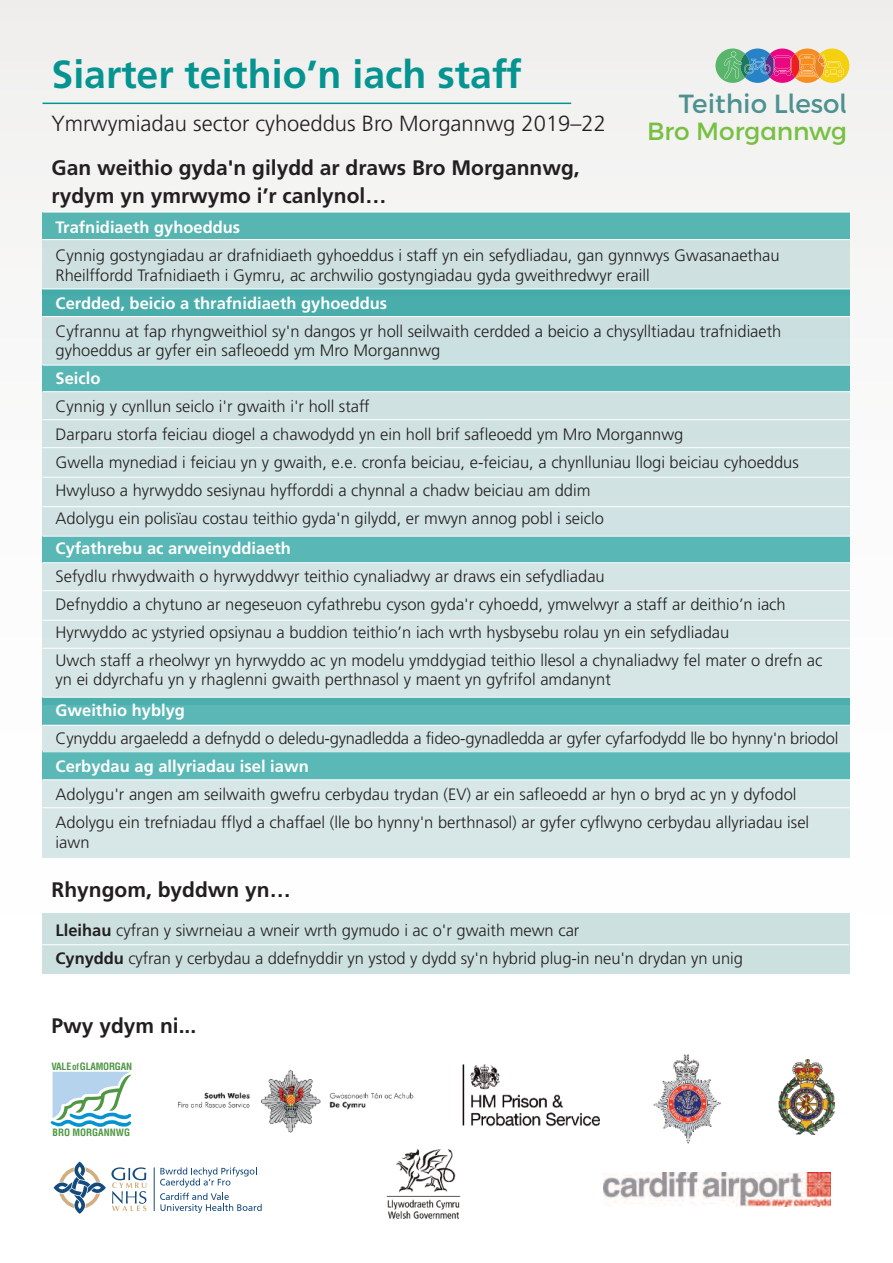
<style>
.page{position:relative;width:893px;height:1263px;background:#fff}
.page>*{position:absolute;margin:0;border:0;box-sizing:border-box;transform-origin:0 0}
.t1{font:700 39.15px "Frutiger";color:#069491}
.t2{font:26.25px "Cymraeg Alternates";color:#4d9190}
.t3{font:24.75px "Cymraeg Alternates";color:#77c042}
.t4{font:300 21.9px "Frutiger";color:#231f20}
.t5{font:700 21px/28px "Frutiger";color:#231f20}
.t6{font:300 16.5px/28px "Frutiger";color:#231f20}
.t7{font:700 16.5px "Frutiger";color:#fff}
.t8{font:700 condensed 9.9px "Helvetica";letter-spacing:-.02em;color:#509745}
.t9{font:700 condensed 9.9px "Helvetica";color:#509745}
.s1{font-weight:700}
.s2{font-size:9.15px}
</style>
<div class="page">
<img style="left:178px;top:1070px;width:236px;height:63px">
<div style="left:0;top:0;width:893px;height:985px;background:#f3f3f3"></div>
<div style="left:43px;top:289px;width:807px;height:76px;background:#cbe0e0"></div>
<div style="left:43px;top:212px;width:807px;height:27px;background:#57b5b2"></div>
<div style="left:43px;top:239px;width:807px;height:56px;background:#cee0df"></div>
<div style="left:43px;top:289px;width:807px;height:27px;background:#49adab"></div>
<div style="left:43px;top:365px;width:807px;height:27px;background:#58b6b4"></div>
<div style="left:43px;top:392px;width:807px;height:144px;background:#d0e2e2"></div>
<div style="left:43px;top:536px;width:807px;height:27px;background:#59b7b5"></div>
<div style="left:43px;top:563px;width:807px;height:141px;background:#d5e5e5"></div>
<div style="left:43px;top:697px;width:807px;height:28px;background:#069491;opacity:.66"></div>
<div style="left:43px;top:725px;width:807px;height:27px;background:#d6e6e6"></div>
<div style="left:43px;top:752px;width:807px;height:28px;background:#5ab8b6"></div>
<div style="left:43px;top:780px;width:807px;height:77px;background:#d7e6e6"></div>
<div style="left:43px;top:913px;width:807px;height:60px;background:#cde0e0"></div>
<svg style="left:715px;top:49px;width:134px;height:34px;background:#b49878"></svg>
<hr style="left:43px;top:419px;width:807px;height:1px;background:#fff">
<hr style="left:43px;top:391px;width:807px;height:1px;background:#fff">
<hr style="left:43px;top:365px;width:807px;height:1px;background:#fff">
<hr style="left:43px;top:316px;width:807px;height:1px;background:#fff">
<hr style="left:43px;top:289px;width:807px;height:1px;background:#fff">
<hr style="left:43px;top:239px;width:807px;height:1px;background:#fff">
<hr style="left:43px;top:212px;width:807px;height:1px;background:#fff">
<hr style="left:43px;top:447px;width:807px;height:1px;background:#fff">
<hr style="left:43px;top:477px;width:807px;height:1px;background:#fff">
<hr style="left:41px;top:944px;width:808px;height:1px;background:#fff">
<hr style="left:43px;top:506px;width:807px;height:1px;background:#fff">
<hr style="left:43px;top:536px;width:807px;height:1px;background:#fff">
<hr style="left:43px;top:562px;width:807px;height:1px;background:#fff">
<hr style="left:43px;top:590px;width:807px;height:1px;background:#fff">
<hr style="left:43px;top:620px;width:807px;height:1px;background:#fff">
<hr style="left:43px;top:648px;width:807px;height:1px;background:#fff">
<hr style="left:43px;top:697px;width:807px;height:1px;background:#fff">
<hr style="left:43px;top:725px;width:807px;height:1px;background:#fff">
<hr style="left:43px;top:751px;width:807px;height:1px;background:#fff">
<hr style="left:43px;top:779px;width:807px;height:1px;background:#fff">
<hr style="left:43px;top:807px;width:807px;height:1px;background:#fff">
<img style="left:653px;top:1054px;width:68px;height:90px">
<img style="left:462px;top:1064px;width:138px;height:63px">
<svg style="left:54px;top:1161px;width:92px;height:53px"></svg>
<hr style="left:154px;top:1167px;width:1px;height:44px;background:#154a7d">
<svg style="left:160px;top:1167px;width:97px;height:20px"></svg>
<svg style="left:160px;top:1193px;width:102px;height:20px"></svg>
<img style="left:604px;top:1172px;width:226px;height:35px">
<svg style="left:50px;top:1072px;width:82px;height:55px"></svg>
<img style="left:779px;top:1059px;width:55px;height:76px">
<hr style="left:43px;top:103px;width:528px;height:1px;background:#069491">
<img style="left:386px;top:1149px;width:75px;height:70px">
<h1 class="t1" style="left:52px;top:59px;width:472px">Siarter teithio’n iach staff</h1>
<h3 class="t4" style="left:52px;top:115px;width:556px">Ymrwymiadau sector cyhoeddus Bro Morgannwg 2019–22</h3>
<p class="t5" style="left:52px;top:155px;width:530px">Gan weithio gyda'n gilydd ar draws Bro Morgannwg, rydym yn ymrwymo i’r canlynol…</p>
<h2 class="t2" style="left:679px;top:94px;width:170px">Teithio Llesol</h2>
<h3 class="t3" style="left:647px;top:122px;width:202px">Bro Morgannwg</h3>
<p class="t7" style="left:56px;top:221px;width:186px">Trafnidiaeth gyhoeddus</p>
<p class="t6" style="left:56px;top:247px;width:726px;line-height:19.5px">Cynnig gostyngiadau ar drafnidiaeth gyhoeddus i staff yn ein sefydliadau, gan gynnwys Gwasanaethau<br>Rheilffordd Trafnidiaeth i Gymru, ac archwilio gostyngiadau gyda gweithredwyr eraill</p>
<p class="t7" style="left:56px;top:296px;width:333px">Cerdded, beicio a thrafnidiaeth gyhoeddus</p>
<p class="t6" style="left:56px;top:322px;width:727px;line-height:19.5px">Cyfrannu at fap rhyngweithiol sy'n dangos yr holl seilwaith cerdded a beicio a chysylltiadau trafnidiaeth gyhoeddus ar gyfer ein safleoedd ym Mro Morgannwg</p>
<p class="t7" style="left:56px;top:372px;width:46px">Seiclo</p>
<p class="t6" style="left:56px;top:394px;width:745px">Cynnig y cynllun seiclo i'r gwaith i'r holl staff<br>Darparu storfa feiciau diogel a chawodydd yn ein holl brif safleoedd ym Mro Morgannwg<br>Gwella mynediad i feiciau yn y gwaith, e.e. cronfa beiciau, e-feiciau, a chynlluniau llogi beiciau cyhoeddus Hwyluso a hyrwyddo sesiynau hyfforddi a chynnal a chadw beiciau am ddim<br>Adolygu ein polisïau costau teithio gyda'n gilydd, er mwyn annog pobl i seiclo</p>
<p class="t7" style="left:56px;top:541px;width:237px">Cyfathrebu ac arweinyddiaeth</p>
<p class="t6" style="left:56px;top:563px;width:768px">Sefydlu rhwydwaith o hyrwyddwyr teithio cynaliadwy ar draws ein sefydliadau<br>Defnyddio a chytuno ar negeseuon cyfathrebu cyson gyda'r cyhoedd, ymwelwyr a staff ar deithio’n iach Hyrwyddo ac ystyried opsiynau a buddion teithio’n iach wrth hysbysebu rolau yn ein sefydliadau<br>Uwch staff a rheolwyr yn hyrwyddo ac yn modelu ymddygiad teithio llesol a chynaliadwy fel mater o drefn ac</p>
<p class="t6" style="left:56px;top:667px;width:557px">yn ei ddyrchafu yn y rhaglenni gwaith perthnasol y maent yn gyfrifol amdanynt</p>
<p class="t7" style="left:56px;top:704px;width:131px">Gweithio hyblyg</p>
<p class="t6" style="left:56px;top:726px;width:784px">Cynyddu argaeledd a defnydd o deledu-gynadledda a fideo-gynadledda ar gyfer cyfarfodydd lle bo hynny'n briodol</p>
<p class="t7" style="left:56px;top:760px;width:255px">Cerbydau ag allyriadau isel iawn</p>
<p class="t6" style="left:56px;top:782px;width:755px">Adolygu'r angen am seilwaith gwefru cerbydau trydan (EV) ar ein safleoedd ar hyn o bryd ac yn y dyfodol<br>Adolygu ein trefniadau fflyd a chaffael (lle bo hynny'n berthnasol) ar gyfer cyflwyno cerbydau allyriadau isel</p>
<p class="t6" style="left:56px;top:829px;width:35px">iawn</p>
<p class="t5" style="left:52px;top:877px;width:241px">Rhyngom, byddwn yn…</p>
<p class="t6" style="left:56px;top:917px;width:689px"><span class="s1">Lleihau</span> cyfran y siwrneiau a wneir wrth gymudo i ac o'r gwaith mewn car<br><span class="s1">Cynyddu</span> cyfran y cerbydau a ddefnyddir yn ystod y dydd sy'n hybrid plug-in neu'n drydan yn unig</p>
<p class="t5" style="left:52px;top:1013px;width:146px">Pwy ydym ni...</p>
<p class="t8" style="left:51px;top:1062px;width:82px">VALE <span class="s2">of</span> GLAMORGAN</p>
<p class="t9" style="left:53px;top:1129px;width:79px">BRO MORGANNWG</p>
</div>
